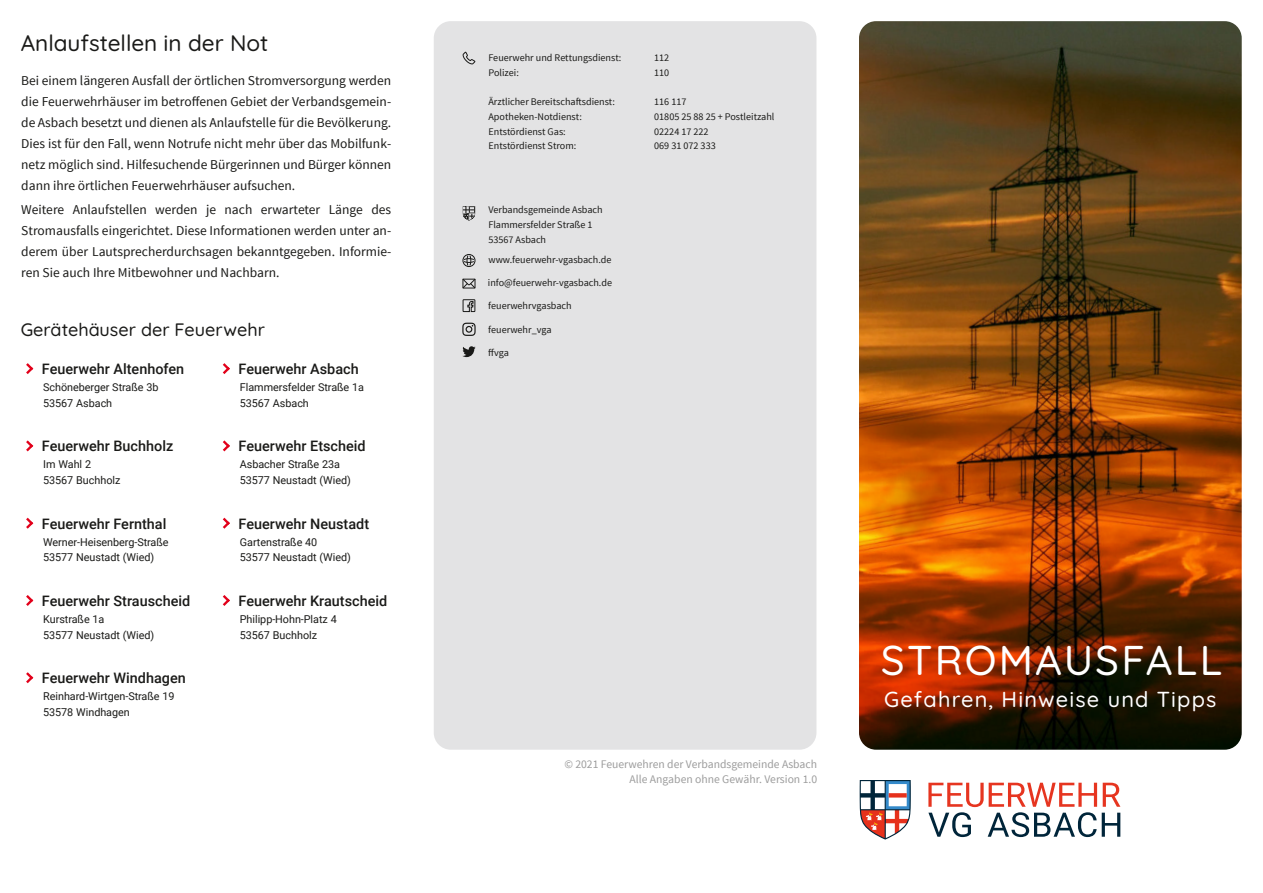
<style>
.page{position:relative;width:1263px;height:893px;background:#fff}
.page>*{position:absolute;margin:0;border:0;box-sizing:border-box;transform-origin:0 0}
.t1{font:500 41.55px "Quicksand";letter-spacing:.055em;color:#fff}
.t2{font:500 22.5px "Quicksand";color:#1a1a18}
.t3{font:500 21.75px "Quicksand";letter-spacing:.055em;color:#fff}
.t4{font:500 18px "Quicksand";color:#1a1a18}
.t5{font:500 14.4px "Roboto";color:#1a1a18}
.t6{font:13.5px/21px "Source Sans Pro";color:#1a1a18;text-align:justify}
.t7{font:11.7px/15px "Source Sans Pro";color:#9c9c9c;text-align:right}
.t8{font:10.8px/15.6px "Roboto";letter-spacing:-.005em;color:#1a1a18}
.t9{font:10.2px/14.7px "Source Sans Pro";color:#1a1a18}
</style>
<div class="page">
<img style="left:859px;top:21px;width:383px;height:729px;border-radius:17px">
<svg style="left:928px;top:783px;width:192px;height:54px"></svg>
<svg style="left:860px;top:780px;width:51px;height:60px"></svg>
<div style="left:434px;top:21px;width:382px;height:729px;background:#e3e3e4;border-radius:17px"></div>
<svg style="left:463px;top:206px;width:12px;height:15px"></svg>
<svg style="left:462px;top:278px;width:14px;height:11px"></svg>
<svg style="left:462px;top:323px;width:14px;height:13px"></svg>
<svg style="left:462px;top:299px;width:14px;height:13px"></svg>
<div style="left:462px;top:254px;width:13px;height:13px;border:1px solid #1a1a18;border-radius:50%"></div>
<svg style="left:463px;top:255px;width:12px;height:11px"></svg>
<svg style="left:462px;top:51px;width:14px;height:14px"></svg>
<svg style="left:462px;top:346px;width:14px;height:11px"></svg>
<svg style="left:26px;top:363px;width:7px;height:11px"></svg>
<svg style="left:223px;top:363px;width:7px;height:11px"></svg>
<svg style="left:26px;top:440px;width:7px;height:11px"></svg>
<svg style="left:223px;top:440px;width:7px;height:11px"></svg>
<svg style="left:223px;top:518px;width:7px;height:11px"></svg>
<svg style="left:26px;top:518px;width:7px;height:11px"></svg>
<svg style="left:223px;top:595px;width:7px;height:11px"></svg>
<svg style="left:26px;top:595px;width:7px;height:11px"></svg>
<svg style="left:26px;top:672px;width:7px;height:11px"></svg>
<h2 class="t2" style="left:21px;top:28px;width:249px">Anlaufstellen in der Not</h2>
<p class="t6" style="left:21px;top:71px;width:371px">Bei einem längeren Ausfall der örtlichen Stromversorgung werden die Feuerwehrhäuser im betroffenen Gebiet der Verbandsgemein&shy;de Asbach besetzt und dienen als Anlaufstelle für die Bevölkerung.<br>Dies ist für den Fall, wenn Notrufe nicht mehr über das Mobilfunk&shy;netz möglich sind. Hilfesuchende Bürgerinnen und Bürger können dann ihre örtlichen Feuerwehrhäuser aufsuchen.</p>
<p class="t6" style="left:21px;top:200px;width:371px">Weitere Anlaufstellen werden je nach erwarteter Länge des Stromausfalls eingerichtet. Diese Informationen werden unter an&shy;derem über Lautsprecherdurchsagen bekanntgegeben. Informie&shy;ren Sie auch Ihre Mitbewohner und Nachbarn.</p>
<h3 class="t4" style="left:21px;top:318px;width:246px">Gerätehäuser der Feuerwehr</h3>
<p class="t5" style="left:42px;top:363px;width:144px">Feuerwehr Altenhofen</p>
<p class="t8" style="left:43px;top:381px;width:117px">Schöneberger Straße 3b<br>53567 Asbach</p>
<p class="t5" style="left:42px;top:440px;width:133px">Feuerwehr Buchholz</p>
<p class="t8" style="left:43px;top:458px;width:79px">Im Wahl 2<br>53567 Buchholz</p>
<p class="t5" style="left:42px;top:518px;width:126px">Feuerwehr Fernthal</p>
<p class="t8" style="left:43px;top:535px;width:127px">Werner-Heisenberg-Straße<br>53577 Neustadt (Wied)</p>
<p class="t5" style="left:42px;top:595px;width:150px">Feuerwehr Strauscheid</p>
<p class="t8" style="left:43px;top:612px;width:113px">Kurstraße 1a<br>53577 Neustadt (Wied)</p>
<p class="t5" style="left:42px;top:672px;width:145px">Feuerwehr Windhagen</p>
<p class="t8" style="left:43px;top:690px;width:133px">Reinhard-Wirtgen-Straße 19<br>53578 Windhagen</p>
<p class="t5" style="left:239px;top:363px;width:122px">Feuerwehr Asbach</p>
<p class="t8" style="left:240px;top:381px;width:126px">Flammersfelder Straße 1a<br>53567 Asbach</p>
<p class="t5" style="left:239px;top:440px;width:129px">Feuerwehr Etscheid</p>
<p class="t8" style="left:240px;top:458px;width:113px">Asbacher Straße 23a<br>53577 Neustadt (Wied)</p>
<p class="t5" style="left:239px;top:518px;width:132px">Feuerwehr Neustadt</p>
<p class="t8" style="left:240px;top:535px;width:113px">Gartenstraße 40<br>53577 Neustadt (Wied)</p>
<p class="t5" style="left:239px;top:595px;width:150px">Feuerwehr Krautscheid</p>
<p class="t8" style="left:240px;top:612px;width:99px">Philipp-Hohn-Platz 4<br>53567 Buchholz</p>
<p class="t9" style="left:488px;top:51px;width:134px">Feuerwehr und Rettungsdienst:</p>
<p class="t9" style="left:654px;top:51px;width:17px">112</p>
<p class="t9" style="left:488px;top:66px;width:32px">Polizei:</p>
<p class="t9" style="left:654px;top:66px;width:17px">110</p>
<p class="t9" style="left:488px;top:95px;width:128px">Ärztlicher Bereitschaftsdienst:</p>
<p class="t9" style="left:654px;top:95px;width:34px">116 117</p>
<p class="t9" style="left:488px;top:110px;width:95px">Apotheken-Notdienst:</p>
<p class="t9" style="left:654px;top:110px;width:122px">01805 25 88 25 + Postleitzahl</p>
<p class="t9" style="left:488px;top:125px;width:79px">Entstördienst Gas:</p>
<p class="t9" style="left:654px;top:125px;width:56px">02224 17 222</p>
<p class="t9" style="left:488px;top:139px;width:89px">Entstördienst Strom:</p>
<p class="t9" style="left:654px;top:139px;width:63px">069 31 072 333</p>
<p class="t9" style="left:488px;top:203px;width:116px">Verbandsgemeinde Asbach<br>Flammersfelder Straße 1<br>53567 Asbach</p>
<p class="t9" style="left:488px;top:276px;width:126px">info@feuerwehr-vgasbach.de</p>
<p class="t9" style="left:488px;top:253px;width:125px">www.feuerwehr-vgasbach.de</p>
<p class="t9" style="left:488px;top:300px;width:85px">feuerwehrvgasbach</p>
<p class="t9" style="left:488px;top:323px;width:65px">feuerwehr_vga</p>
<p class="t9" style="left:488px;top:346px;width:22px">ffvga</p>
<p class="t7" style="left:564px;top:757px;width:254px">© 2021 Feuerwehren der Verbandsgemeinde Asbach<br>Alle Angaben ohne Gewähr. Version 1.0</p>
<h1 class="t1" style="left:881px;top:633px;width:343px">STROMAUSFALL</h1>
<h3 class="t3" style="left:884px;top:686px;width:334px">Gefahren, Hinweise und Tipps</h3>
</div>
